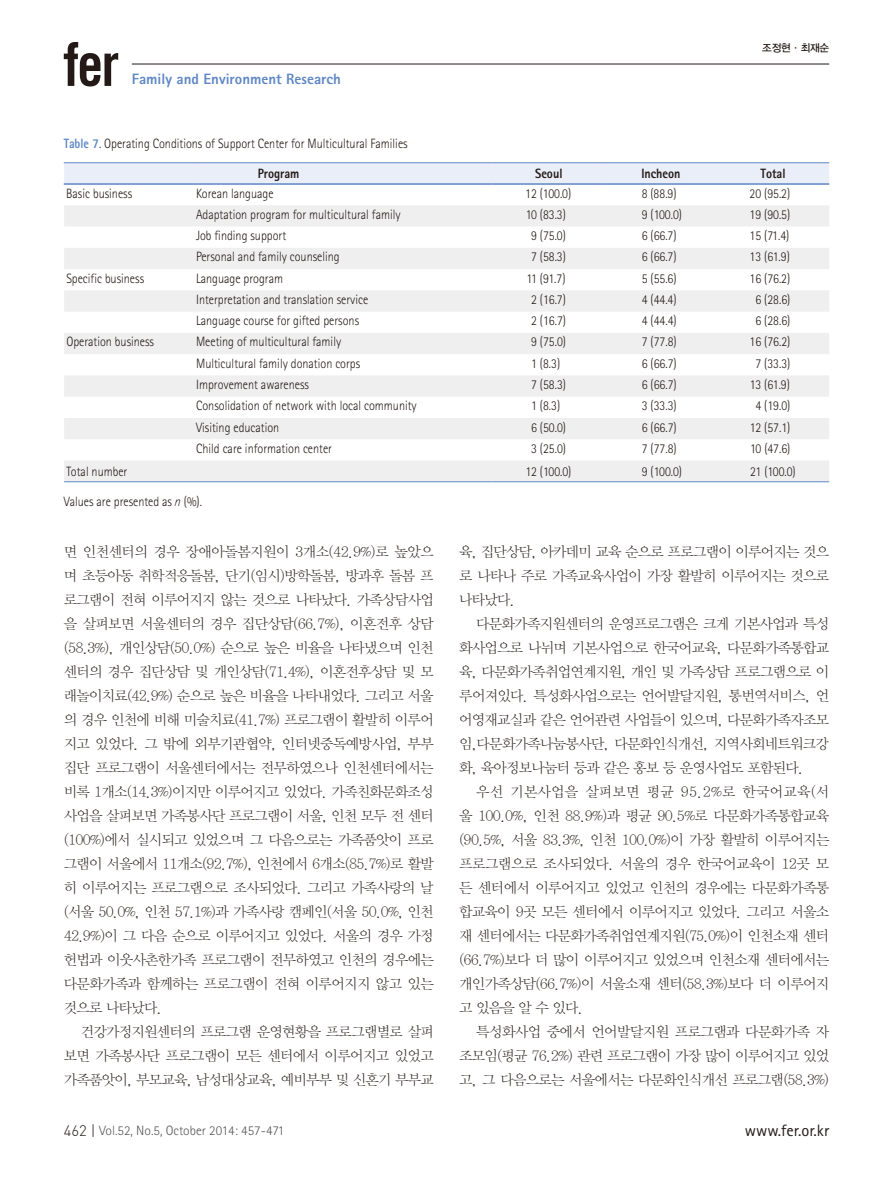
<style>
.page{position:relative;width:893px;height:1191px;background:#fff}
.page>*{position:absolute;margin:0;border:0;box-sizing:border-box;transform-origin:0 0}
.t1{font:16.5px "Rotis Sans Serif Std";color:#231916}
.t2{font:800 15px "Rotis Sans Serif Std";color:#5f87c5}
.t3{font:14.25px "YDIY Mj O310";letter-spacing:-.05em;color:#231916}
.t4{font:14.25px "YDIY Mj O310";letter-spacing:-.03em;color:#231916}
.t5{font:14.25px "YDIY Mj O310";letter-spacing:.015em;color:#231916}
.t6{font:300 13.5px "Rotis Sans Serif Std";color:#231916;scale:.9 1}
.t7{font:300 13.5px "Rotis Sans Serif Std";color:#595857}
.t8{font:800 13.5px "Rotis Sans Serif Std";color:#231916;scale:.9 1}
.t9{font:10.5px "YDIYGO330";letter-spacing:-.025em;color:#231916}
.s1{font-weight:800;color:#5f87c5}
.s2{font-style:italic}
.s3{font-family:"Dinlig";font-weight:400;font-size:15px;color:#231916}
</style>
<div class="page">
<hr style="left:132px;top:64px;width:697px;height:1px;background:#231916">
<svg style="left:64px;top:42px;width:54px;height:44px"></svg>
<div style="left:64px;top:163px;width:765px;height:20px;background:#eaeef8"></div>
<svg style="left:64px;top:205px;width:765px;height:276px;fill:#efeff0"></svg>
<hr style="left:64px;top:481px;width:130px;height:1px;background:#5f87c5">
<hr style="left:194px;top:481px;width:299px;height:1px;background:#5f87c5">
<hr style="left:493px;top:481px;width:112px;height:1px;background:#5f87c5">
<hr style="left:605px;top:481px;width:112px;height:1px;background:#5f87c5">
<hr style="left:717px;top:481px;width:112px;height:1px;background:#5f87c5">
<hr style="left:493px;top:162px;width:112px;height:1px;background:#5f87c5">
<hr style="left:605px;top:162px;width:112px;height:1px;background:#5f87c5">
<hr style="left:717px;top:162px;width:112px;height:1px;background:#5f87c5">
<hr style="left:493px;top:183px;width:112px;height:2px;background:#5f87c5">
<hr style="left:605px;top:183px;width:112px;height:2px;background:#5f87c5">
<hr style="left:717px;top:183px;width:112px;height:2px;background:#5f87c5">
<hr style="left:64px;top:162px;width:130px;height:1px;background:#5f87c5">
<hr style="left:194px;top:162px;width:299px;height:1px;background:#5f87c5">
<hr style="left:64px;top:183px;width:130px;height:2px;background:#5f87c5">
<hr style="left:194px;top:183px;width:299px;height:2px;background:#5f87c5">
<p class="t2" style="left:132px;top:70px;width:211px">Family and Environment Research</p>
<p class="t9" style="left:762px;top:42px;width:68px">조정현·최재순</p>
<p class="t6" style="left:64px;top:135px;width:384px"><span class="s1">Table 7</span>. Operating Conditions of Support Center for Multicultural Families</p>
<p class="t8" style="left:258px;top:165px;width:48px">Program</p>
<p class="t8" style="left:535px;top:165px;width:32px">Seoul</p>
<p class="t8" style="left:641px;top:165px;width:45px">Incheon</p>
<p class="t8" style="left:761px;top:165px;width:29px">Total</p>
<p class="t6" style="left:66px;top:185px;width:75px">Basic business</p>
<p class="t6" style="left:196px;top:185px;width:88px">Korean language</p>
<p class="t6" style="left:525px;top:185px;width:53px">12 (100.0)</p>
<p class="t6" style="left:642px;top:185px;width:40px">8 (88.9)</p>
<p class="t6" style="left:750px;top:185px;width:47px">20 (95.2)</p>
<p class="t6" style="left:196px;top:206px;width:229px">Adaptation program for multicultural family</p>
<p class="t6" style="left:526px;top:206px;width:46px">10 (83.3)</p>
<p class="t6" style="left:642px;top:206px;width:46px">9 (100.0)</p>
<p class="t6" style="left:750px;top:206px;width:47px">19 (90.5)</p>
<p class="t6" style="left:196px;top:228px;width:102px">Job finding support</p>
<p class="t6" style="left:531px;top:228px;width:40px">9 (75.0)</p>
<p class="t6" style="left:642px;top:228px;width:40px">6 (66.7)</p>
<p class="t6" style="left:750px;top:228px;width:46px">15 (71.4)</p>
<p class="t6" style="left:196px;top:249px;width:161px">Personal and family counseling</p>
<p class="t6" style="left:531px;top:249px;width:40px">7 (58.3)</p>
<p class="t6" style="left:642px;top:249px;width:40px">6 (66.7)</p>
<p class="t6" style="left:750px;top:249px;width:46px">13 (61.9)</p>
<p class="t6" style="left:66px;top:270px;width:88px">Specific business</p>
<p class="t6" style="left:196px;top:270px;width:98px">Language program</p>
<p class="t6" style="left:527px;top:270px;width:45px">11 (91.7)</p>
<p class="t6" style="left:642px;top:270px;width:40px">5 (55.6)</p>
<p class="t6" style="left:750px;top:270px;width:47px">16 (76.2)</p>
<p class="t6" style="left:196px;top:292px;width:193px">Interpretation and translation service</p>
<p class="t6" style="left:531px;top:292px;width:40px">2 (16.7)</p>
<p class="t6" style="left:642px;top:292px;width:40px">4 (44.4)</p>
<p class="t6" style="left:755px;top:292px;width:40px">6 (28.6)</p>
<p class="t6" style="left:196px;top:313px;width:183px">Language course for gifted persons</p>
<p class="t6" style="left:531px;top:313px;width:40px">2 (16.7)</p>
<p class="t6" style="left:642px;top:313px;width:40px">4 (44.4)</p>
<p class="t6" style="left:755px;top:313px;width:40px">6 (28.6)</p>
<p class="t6" style="left:66px;top:334px;width:99px">Operation business</p>
<p class="t6" style="left:196px;top:334px;width:163px">Meeting of multicultural family</p>
<p class="t6" style="left:531px;top:334px;width:40px">9 (75.0)</p>
<p class="t6" style="left:642px;top:334px;width:40px">7 (77.8)</p>
<p class="t6" style="left:750px;top:334px;width:47px">16 (76.2)</p>
<p class="t6" style="left:196px;top:355px;width:184px">Multicultural family donation corps</p>
<p class="t6" style="left:531px;top:355px;width:34px">1 (8.3)</p>
<p class="t6" style="left:642px;top:355px;width:40px">6 (66.7)</p>
<p class="t6" style="left:755px;top:355px;width:40px">7 (33.3)</p>
<p class="t6" style="left:196px;top:377px;width:127px">Improvement awareness</p>
<p class="t6" style="left:531px;top:377px;width:40px">7 (58.3)</p>
<p class="t6" style="left:642px;top:377px;width:40px">6 (66.7)</p>
<p class="t6" style="left:750px;top:377px;width:46px">13 (61.9)</p>
<p class="t6" style="left:196px;top:398px;width:247px">Consolidation of network with local community</p>
<p class="t6" style="left:531px;top:398px;width:34px">1 (8.3)</p>
<p class="t6" style="left:642px;top:398px;width:40px">3 (33.3)</p>
<p class="t6" style="left:755px;top:398px;width:40px">4 (19.0)</p>
<p class="t6" style="left:196px;top:419px;width:94px">Visiting education</p>
<p class="t6" style="left:531px;top:419px;width:40px">6 (50.0)</p>
<p class="t6" style="left:642px;top:419px;width:40px">6 (66.7)</p>
<p class="t6" style="left:750px;top:419px;width:47px">12 (57.1)</p>
<p class="t6" style="left:196px;top:440px;width:152px">Child care information center</p>
<p class="t6" style="left:531px;top:440px;width:40px">3 (25.0)</p>
<p class="t6" style="left:642px;top:440px;width:40px">7 (77.8)</p>
<p class="t6" style="left:750px;top:440px;width:46px">10 (47.6)</p>
<p class="t6" style="left:66px;top:463px;width:69px">Total number</p>
<p class="t6" style="left:525px;top:463px;width:53px">12 (100.0)</p>
<p class="t6" style="left:642px;top:463px;width:46px">9 (100.0)</p>
<p class="t6" style="left:750px;top:463px;width:52px">21 (100.0)</p>
<p class="t6" style="left:64px;top:494px;width:155px">Values are presented as <span class="s2">n</span> (%).</p>
<p class="t3" style="left:64px;top:544px;width:372px">면 인천센터의 경우 장애아돌봄지원이 3개소(42.9%)로 높았으</p>
<p class="t3" style="left:64px;top:568px;width:371px">며 초등아동 취학적응돌봄, 단기(임시)방학돌봄, 방과후 돌봄 프</p>
<p class="t3" style="left:64px;top:592px;width:371px">로그램이 전혀 이루어지지 않는 것으로 나타났다. 가족상담사업</p>
<p class="t3" style="left:64px;top:616px;width:371px">을 살펴보면 서울센터의 경우 집단상담(66.7%), 이혼전후 상담</p>
<p class="t3" style="left:64px;top:640px;width:371px">(58.3%), 개인상담(50.0%) 순으로 높은 비율을 나타냈으며 인천</p>
<p class="t3" style="left:64px;top:664px;width:371px">센터의 경우 집단상담 및 개인상담(71.4%), 이혼전후상담 및 모</p>
<p class="t3" style="left:64px;top:688px;width:371px">래놀이치료(42.9%) 순으로 높은 비율을 나타내었다. 그리고 서울</p>
<p class="t3" style="left:64px;top:712px;width:371px">의 경우 인천에 비해 미술치료(41.7%) 프로그램이 활발히 이루어</p>
<p class="t3" style="left:64px;top:736px;width:371px">지고 있었다. 그 밖에 외부기관협약, 인터넷중독예방사업, 부부</p>
<p class="t3" style="left:64px;top:760px;width:371px">집단 프로그램이 서울센터에서는 전무하였으나 인천센터에서는</p>
<p class="t3" style="left:64px;top:784px;width:371px">비록 1개소(14.3%)이지만 이루어지고 있었다. 가족친화문화조성</p>
<p class="t3" style="left:64px;top:808px;width:371px">사업을 살펴보면 가족봉사단 프로그램이 서울, 인천 모두 전 센터</p>
<p class="t3" style="left:64px;top:832px;width:371px">(100%)에서 실시되고 있었으며 그 다음으로는 가족품앗이 프로</p>
<p class="t3" style="left:64px;top:856px;width:371px">그램이 서울에서 11개소(92.7%), 인천에서 6개소(85.7%)로 활발</p>
<p class="t3" style="left:64px;top:880px;width:371px">히 이루어지는 프로그램으로 조사되었다. 그리고 가족사랑의 날</p>
<p class="t3" style="left:64px;top:904px;width:371px">(서울 50.0%, 인천 57.1%)과 가족사랑 캠페인(서울 50.0%, 인천</p>
<p class="t3" style="left:64px;top:928px;width:371px">42.9%)이 그 다음 순으로 이루어지고 있었다. 서울의 경우 가정</p>
<p class="t3" style="left:64px;top:952px;width:371px">헌법과 이웃사촌한가족 프로그램이 전무하였고 인천의 경우에는</p>
<p class="t3" style="left:64px;top:976px;width:371px">다문화가족과 함께하는 프로그램이 전혀 이루어지지 않고 있는</p>
<p class="t3" style="left:64px;top:1000px;width:100px">것으로 나타났다.</p>
<p class="t3" style="left:81px;top:1024px;width:354px">건강가정지원센터의 프로그램 운영현황을 프로그램별로 살펴</p>
<p class="t3" style="left:64px;top:1048px;width:371px">보면 가족봉사단 프로그램이 모든 센터에서 이루어지고 있었고</p>
<p class="t3" style="left:64px;top:1072px;width:371px">가족품앗이, 부모교육, 남성대상교육, 예비부부 및 신혼기 부부교</p>
<p class="t7" style="left:64px;top:1123px;width:222px"><span class="s3">462 |</span> Vol.52, No.5, October 2014: 457-471</p>
<p class="t3" style="left:459px;top:544px;width:371px">육, 집단상담, 아카데미 교육 순으로 프로그램이 이루어지는 것으</p>
<p class="t3" style="left:459px;top:568px;width:371px">로 나타나 주로 가족교육사업이 가장 활발히 이루어지는 것으로</p>
<p class="t3" style="left:459px;top:592px;width:58px">나타났다.</p>
<p class="t3" style="left:476px;top:616px;width:354px">다문화가족지원센터의 운영프로그램은 크게 기본사업과 특성</p>
<p class="t3" style="left:459px;top:640px;width:371px">화사업으로 나뉘며 기본사업으로 한국어교육, 다문화가족통합교</p>
<p class="t3" style="left:459px;top:664px;width:371px">육, 다문화가족취업연계지원, 개인 및 가족상담 프로그램으로 이</p>
<p class="t3" style="left:459px;top:688px;width:371px">루어져있다. 특성화사업으로는 언어발달지원, 통번역서비스, 언</p>
<p class="t3" style="left:459px;top:712px;width:371px">어영재교실과 같은 언어관련 사업들이 있으며, 다문화가족자조모</p>
<p class="t3" style="left:459px;top:736px;width:371px">임,다문화가족나눔봉사단, 다문화인식개선, 지역사회네트워크강</p>
<p class="t3" style="left:459px;top:760px;width:346px">화, 육아정보나눔터 등과 같은 홍보 등 운영사업도 포함된다.</p>
<p class="t5" style="left:476px;top:784px;width:355px">우선 기본사업을 살펴보면 평균 95.2%로 한국어교육(서</p>
<p class="t3" style="left:459px;top:808px;width:372px">울 100.0%, 인천 88.9%)과 평균 90.5%로 다문화가족통합교육</p>
<p class="t3" style="left:459px;top:832px;width:372px">(90.5%, 서울 83.3%, 인천 100.0%)이 가장 활발히 이루어지는</p>
<p class="t4" style="left:459px;top:856px;width:371px">프로그램으로 조사되었다. 서울의 경우 한국어교육이 12곳 모</p>
<p class="t3" style="left:459px;top:880px;width:371px">든 센터에서 이루어지고 있었고 인천의 경우에는 다문화가족통</p>
<p class="t3" style="left:459px;top:904px;width:371px">합교육이 9곳 모든 센터에서 이루어지고 있었다. 그리고 서울소</p>
<p class="t3" style="left:459px;top:928px;width:371px">재 센터에서는 다문화가족취업연계지원(75.0%)이 인천소재 센터</p>
<p class="t3" style="left:459px;top:952px;width:371px">(66.7%)보다 더 많이 이루어지고 있었으며 인천소재 센터에서는</p>
<p class="t3" style="left:459px;top:976px;width:371px">개인가족상담(66.7%)이 서울소재 센터(58.3%)보다 더 이루어지</p>
<p class="t3" style="left:459px;top:1000px;width:125px">고 있음을 알 수 있다.</p>
<p class="t3" style="left:476px;top:1024px;width:354px">특성화사업 중에서 언어발달지원 프로그램과 다문화가족 자</p>
<p class="t3" style="left:459px;top:1048px;width:371px">조모임(평균 76.2%) 관련 프로그램이 가장 많이 이루어지고 있었</p>
<p class="t3" style="left:459px;top:1072px;width:371px">고, 그 다음으로는 서울에서는 다문화인식개선 프로그램(58.3%)</p>
<p class="t1" style="left:745px;top:1120px;width:86px">www.fer.or.kr</p>
</div>
